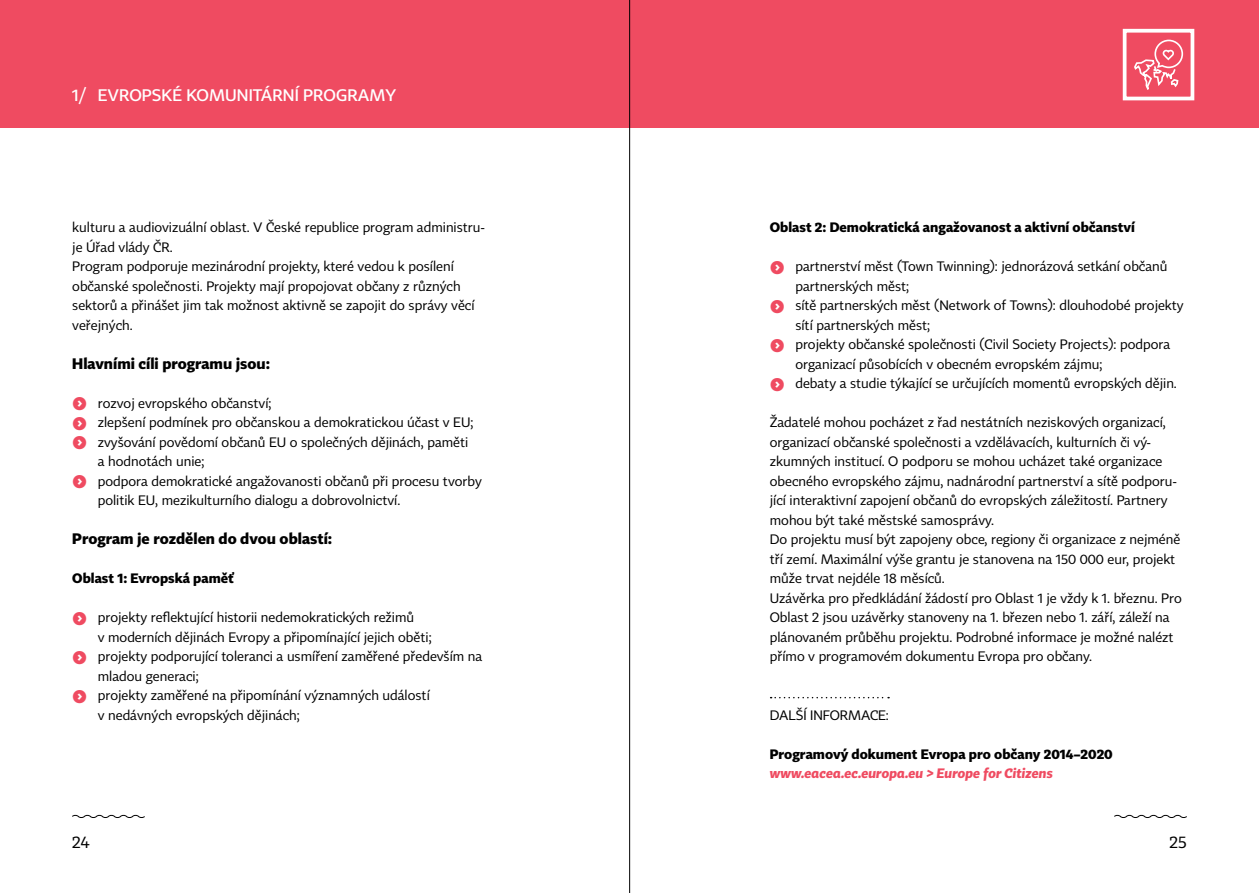
<style>
.page{position:relative;width:1259px;height:893px;background:#fff}
.page>*{position:absolute;margin:0;border:0;box-sizing:border-box;transform-origin:0 0}
.t1{font:500 16.5px "Tabac Sans";letter-spacing:.005em;color:#fff}
.t2{font:16.5px "Tabac Sans";color:#000}
.t3{font:700 15px "Tabac Sans";color:#000}
.t4{font:13.5px/19.5px "Tabac Sans";color:#000}
.t5{font:700 13.5px "Tabac Sans";color:#000}
.t6{font:italic 700 13.5px "Tabac Sans";color:#ef4b61}
.s1{font-weight:700;font-size:18px;color:#ef4b61}
</style>
<div class="page">
<svg style="left:1114px;top:814px;width:73px;height:4px"></svg>
<svg style="left:72px;top:814px;width:73px;height:4px"></svg>
<div style="left:0;top:0;width:1259px;height:128px;background:#ef4b61"></div>
<div style="left:1122px;top:29px;width:72px;height:71px;border:4px solid #fff"></div>
<svg style="left:1134px;top:39px;width:50px;height:51px"></svg>
<svg style="left:770px;top:697px;width:119px;height:1px"></svg>
<hr style="left:629px;top:0;width:1px;height:893px;background:#000">
<p class="t1" style="left:72px;top:85px;width:325px">1/ EVROPSKÉ KOMUNITÁRNÍ PROGRAMY</p>
<p class="t4" style="left:72px;top:218px;width:414px">kulturu a audiovizuální oblast. V České republice program administru&shy;je Úřad vlády ČR.<br>Program podporuje mezinárodní projekty, které vedou k posílení občanské společnosti. Projekty mají propojovat občany z různých sektorů a přinášet jim tak možnost aktivně se zapojit do správy věcí veřejných.</p>
<p class="t3" style="left:72px;top:354px;width:199px">Hlavními cíli programu jsou:</p>
<p class="t4" style="left:72px;top:393px;width:201px"><span class="s1">У</span> rozvoj evropského občanství;</p>
<p class="t4" style="left:72px;top:413px;width:402px"><span class="s1">У</span> zlepšení podmínek pro občanskou a demokratickou účast v EU;</p>
<p class="t4" style="left:72px;top:432px;width:397px"><span class="s1">У</span> zvyšování povědomí občanů EU o společných dějinách, paměti</p>
<p class="t4" style="left:98px;top:452px;width:108px">a hodnotách unie;</p>
<p class="t4" style="left:72px;top:471px;width:411px"><span class="s1">У</span> podpora demokratické angažovanosti občanů při procesu tvorby</p>
<p class="t4" style="left:98px;top:491px;width:304px">politik EU, mezikulturního dialogu a dobrovolnictví.</p>
<p class="t3" style="left:72px;top:529px;width:261px">Program je rozdělen do dvou oblastí:</p>
<p class="t5" style="left:72px;top:570px;width:164px">Oblast 1: Evropská paměť</p>
<p class="t4" style="left:72px;top:608px;width:343px"><span class="s1">У</span> projekty reflektující historii nedemokratických režimů</p>
<p class="t4" style="left:98px;top:627px;width:335px">v moderních dějinách Evropy a připomínající jejich oběti;</p>
<p class="t4" style="left:72px;top:647px;width:411px"><span class="s1">У</span> projekty podporující toleranci a usmíření zaměřené především na</p>
<p class="t4" style="left:98px;top:666px;width:102px">mladou generaci;</p>
<p class="t4" style="left:72px;top:686px;width:359px"><span class="s1">У</span> projekty zaměřené na připomínání významných událostí</p>
<p class="t4" style="left:98px;top:705px;width:203px">v nedávných evropských dějinách;</p>
<p class="t5" style="left:770px;top:219px;width:367px">Oblast 2: Demokratická angažovanost a aktivní občanství</p>
<p class="t4" style="left:770px;top:257px;width:399px"><span class="s1">У</span> partnerství měst (Town Twinning): jednorázová setkání občanů</p>
<p class="t4" style="left:795px;top:276px;width:115px">partnerských měst;</p>
<p class="t4" style="left:770px;top:296px;width:415px"><span class="s1">У</span> sítě partnerských měst (Network of Towns): dlouhodobé projekty</p>
<p class="t4" style="left:795px;top:315px;width:136px">sítí partnerských měst;</p>
<p class="t4" style="left:770px;top:335px;width:402px"><span class="s1">У</span> projekty občanské společnosti (Civil Society Projects): podpora</p>
<p class="t4" style="left:795px;top:354px;width:308px">organizací působících v obecném evropském zájmu;</p>
<p class="t4" style="left:770px;top:374px;width:408px"><span class="s1">У</span> debaty a studie týkající se určujících momentů evropských dějin.</p>
<p class="t4" style="left:770px;top:413px;width:413px">Žadatelé mohou pocházet z řad nestátních neziskových organizací, organizací občanské společnosti a vzdělávacích, kulturních či vý&shy;zkumných institucí. O podporu se mohou ucházet také organizace obecného evropského zájmu, nadnárodní partnerství a sítě podporu&shy;jící interaktivní zapojení občanů do evropských záležitostí. Partnery mohou být také městské samosprávy.<br>Do projektu musí být zapojeny obce, regiony či organizace z nejméně tří zemí. Maximální výše grantu je stanovena na 150 000 eur, projekt může trvat nejdéle 18 měsíců.<br>Uzávěrka pro předkládání žádostí pro Oblast 1 je vždy k 1. březnu. Pro Oblast 2 jsou uzávěrky stanoveny na 1. březen nebo 1. září, záleží na plánovaném průběhu projektu. Podrobné informace je možné nalézt přímo v programovém dokumentu Evropa pro občany.</p>
<p class="t4" style="left:770px;top:705px;width:50px">Dalš í informace</p>
<p class="t4" style="left:886px;top:705px;width:4px">:</p>
<p class="t5" style="left:770px;top:745px;width:344px">Programový dokument Evropa pro občany 2014–2020</p>
<p class="t6" style="left:770px;top:765px;width:285px">www.eacea.ec.europa.eu &gt; Europe for Citizens</p>
<p class="t2" style="left:72px;top:832px;width:19px">24</p>
<p class="t2" style="left:1169px;top:832px;width:19px">25</p>
</div>
